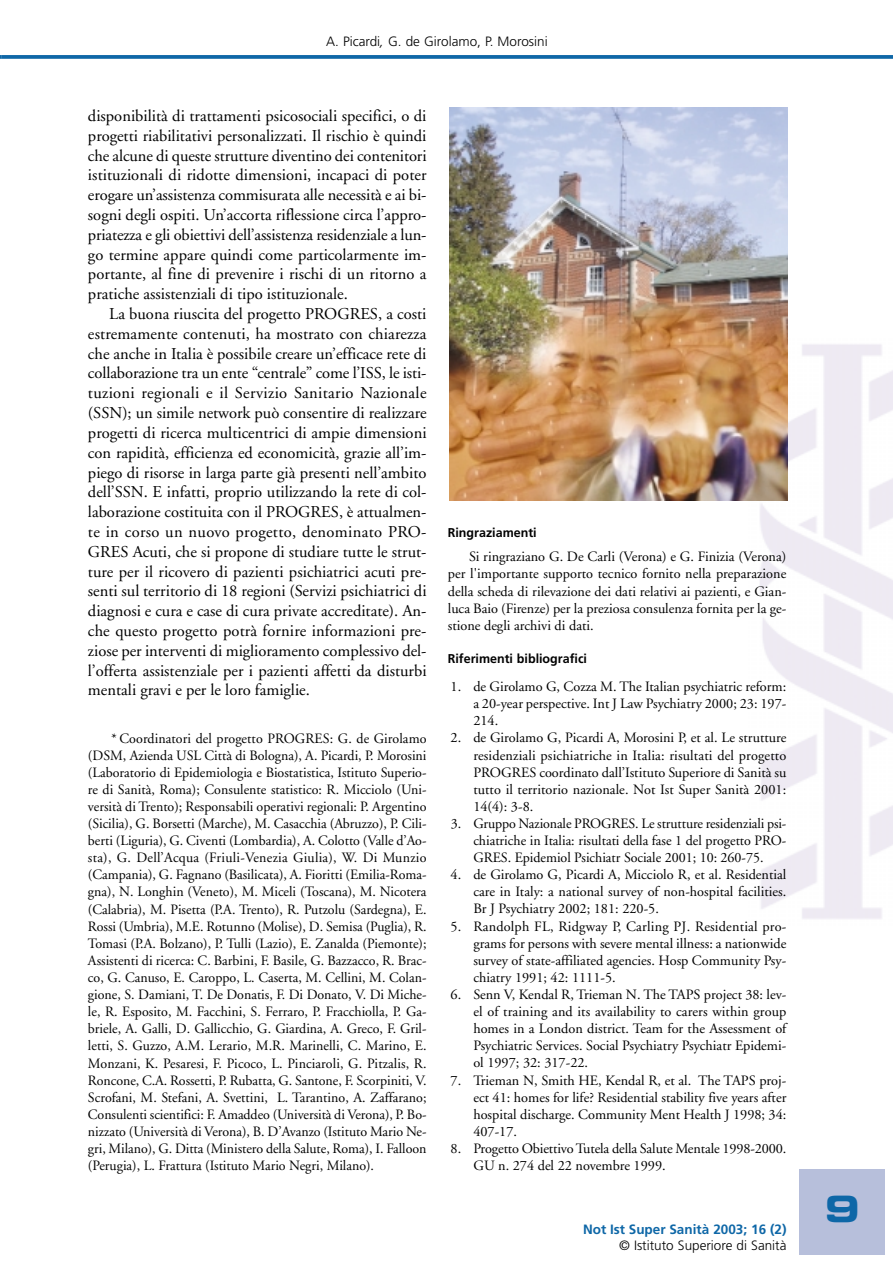
<style>
.page{position:relative;width:893px;height:1262px;background:#fff}
.page>*{position:absolute;margin:0;border:0;box-sizing:border-box;transform-origin:0 0}
.t1{font:36px "Eurostile Bold Extended Two";color:#0e67a7}
.t2{font:16.5px/19.8px "Adobe Garamond";color:#000;text-align:justify}
.t3{font:14.25px/17.1px "Adobe Garamond";color:#000;text-align:justify}
.t4{font:300 13.5px "Frutiger";color:#000}
.t5{font:700 13.5px "Frutiger";color:#0e67a7}
.t6{font:700 12.75px "Frutiger";color:#000}
.s1{font-style:italic}
</style>
<div class="page">
<img style="left:748px;top:344px;width:144px;height:575px">
<div style="left:799px;top:1169px;width:85px;height:86px;background:#b7bfdb"></div>
<svg style="left:1px;top:55px;width:891px;height:4px;background:#1c70ac"></svg>
<img style="left:450px;top:107px;width:338px;height:393px">
<p class="t4" style="left:326px;top:36px;width:223px">A. Picardi<span class="s1">,</span> G. de Girolamo, P. Morosini</p>
<p class="t2" style="left:88px;top:107px;width:340px">disponibilità di trattamenti psicosociali specifici, o di progetti riabilitativi personalizzati. Il rischio è quindi che alcune di queste strutture diventino dei contenitori istituzionali di ridotte dimensioni, incapaci di poter erogare un’assistenza commisurata alle necessità e ai bi&shy;sogni degli ospiti. Un’accorta riflessione circa l’appro&shy;priatezza e gli obiettivi dell’assistenza residenziale a lun&shy;go termine appare quindi come particolarmente im&shy;portante, al fine di prevenire i rischi di un ritorno a pratiche assistenziali di tipo istituzionale.</p>
<p class="t2" style="left:88px;top:305px;width:340px;text-indent:21px">La buona riuscita del progetto PROGRES, a costi estremamente contenuti, ha mostrato con chiarezza che anche in Italia è possibile creare un’efficace rete di collaborazione tra un ente “centrale” come l’ISS, le isti&shy;tuzioni regionali e il Servizio Sanitario Nazionale (SSN); un simile network può consentire di realizzare progetti di ricerca multicentrici di ampie dimensioni con rapidità, efficienza ed economicità, grazie all’im&shy;piego di risorse in larga parte già presenti nell’ambito dell’SSN. E infatti, proprio utilizzando la rete di col&shy;laborazione costituita con il PROGRES, è attualmen&shy;te in corso un nuovo progetto, denominato PRO-GRES Acuti, che si propone di studiare tutte le strut&shy;ture per il ricovero di pazienti psichiatrici acuti pre&shy;senti sul territorio di 18 regioni (Servizi psichiatrici di diagnosi e cura e case di cura private accreditate). An&shy;che questo progetto potrà fornire informazioni pre&shy;ziose per interventi di miglioramento complessivo del&shy;l’offerta assistenziale per i pazienti affetti da disturbi mentali gravi e per le loro famiglie.</p>
<p class="t3" style="left:88px;top:730px;width:340px;text-indent:21px"><span class="s1">*</span> Coordinatori del progetto PROGRES: G. de Girolamo (DSM, Azienda USL Città di Bologna), A. Picardi, P. Morosini (Laboratorio di Epidemiologia e Biostatistica, Istituto Superio&shy;re di Sanità, Roma); Consulente statistico: R. Micciolo (Uni&shy;versità di Trento); Responsabili operativi regionali: P. Argentino (Sicilia), G. Borsetti (Marche), M. Casacchia (Abruzzo), P. Cili&shy;berti (Liguria), G. Civenti (Lombardia), A. Colotto (Valle d’Ao&shy;sta), G. Dell’Acqua (Friuli-Venezia Giulia), W. Di Munzio (Campania), G. Fagnano (Basilicata), A. Fioritti (Emilia-Roma&shy;gna), N. Longhin (Veneto), M. Miceli (Toscana), M. Nicotera (Calabria), M. Pisetta (P.A. Trento), R. Putzolu (Sardegna), E.<br>Rossi (Umbria), M.E. Rotunno (Molise), D. Semisa (Puglia), R.<br>Tomasi (P.A. Bolzano), P. Tulli (Lazio), E. Zanalda (Piemonte); Assistenti di ricerca: C. Barbini, F. Basile, G. Bazzacco, R. Brac&shy;co, G. Canuso, E. Caroppo, L. Caserta, M. Cellini, M. Colan&shy;gione, S. Damiani, T. De Donatis, F. Di Donato, V. Di Miche&shy;le, R. Esposito, M. Facchini, S. Ferraro, P. Fracchiolla, P. Ga&shy;briele, A. Galli, D. Gallicchio, G. Giardina, A. Greco, F. Gril&shy;letti, S. Guzzo, A.M. Lerario, M.R. Marinelli, C. Marino, E.<br>Monzani, K. Pesaresi, F. Picoco, L. Pinciaroli, G. Pitzalis, R.<br>Roncone, C.A. Rossetti, P. Rubatta, G. Santone, F. Scorpiniti, V.<br>Scrofani, M. Stefani, A. Svettini, L. Tarantino, A. Zaffarano; Consulenti scientifici: F. Amaddeo (Università di Verona), P. Bo&shy;nizzato (Università di Verona), B. D’Avanzo (Istituto Mario Ne&shy;gri, Milano), G. Ditta (Ministero della Salute, Roma), I. Falloon (Perugia), L. Frattura (Istituto Mario Negri, Milano).</p>
<p class="t6" style="left:448px;top:527px;width:90px">Ringraziamenti</p>
<p class="t3" style="left:448px;top:549px;width:340px;text-indent:21px">Si ringraziano G. De Carli (Verona) e G. Finizia (Verona) per l'importante supporto tecnico fornito nella preparazione della scheda di rilevazione dei dati relativi ai pazienti, e Gian&shy;luca Baio (Firenze) per la preziosa consulenza fornita per la ge&shy;stione degli archivi di dati.</p>
<p class="t6" style="left:448px;top:653px;width:141px">Riferimenti bibliografici</p>
<p class="t3" style="left:473px;top:679px;width:314px;text-indent:-23px">1. de Girolamo G, Cozza M. The Italian psychiatric reform: a 20-year perspective. Int J Law Psychiatry 2000; 23: 197- 214.</p>
<p class="t3" style="left:473px;top:730px;width:314px;text-indent:-23px">2. de Girolamo G, Picardi A, Morosini P, et al. Le strutture residenziali psichiatriche in Italia: risultati del progetto PROGRES coordinato dall’Istituto Superiore di Sanità su tutto il territorio nazionale. Not Ist Super Sanità 2001:<br>14(4): 3-8.</p>
<p class="t3" style="left:473px;top:816px;width:314px;text-indent:-22px">3. Gruppo Nazionale PROGRES. Le strutture residenziali psi&shy;chiatriche in Italia: risultati della fase 1 del progetto PRO-GRES. Epidemiol Psichiatr Sociale 2001; 10: 260-75.</p>
<p class="t3" style="left:473px;top:867px;width:314px;text-indent:-23px">4. de Girolamo G, Picardi A, Micciolo R, et al. Residential care in Italy: a national survey of non-hospital facilities.<br>Br J Psychiatry 2002; 181: 220-5.</p>
<p class="t3" style="left:473px;top:918px;width:314px;text-indent:-23px">5. Randolph FL, Ridgway P, Carling PJ. Residential pro&shy;grams for persons with severe mental illness: a nationwide survey of state-affiliated agencies. Hosp Community Psy&shy;chiatry 1991; 42: 1111-5.</p>
<p class="t3" style="left:473px;top:987px;width:314px;text-indent:-23px">6. Senn V, Kendal R, Trieman N. The TAPS project 38: lev&shy;el of training and its availability to carers within group homes in a London district. Team for the Assessment of Psychiatric Services. Social Psychiatry Psychiatr Epidemi&shy;ol 1997; 32: 317-22.</p>
<p class="t3" style="left:473px;top:1072px;width:314px;text-indent:-23px">7. Trieman N, Smith HE, Kendal R, et al. The TAPS proj&shy;ect 41: homes for life? Residential stability five years after hospital discharge. Community Ment Health J 1998; 34:<br>407-17.</p>
<p class="t3" style="left:473px;top:1141px;width:314px;text-indent:-23px">8. Progetto Obiettivo Tutela della Salute Mentale 1998-2000.<br>GU n. 274 del 22 novembre 1999.</p>
<p class="t5" style="left:583px;top:1223px;width:205px">Not Ist Super Sanità 2003; 16 (2)</p>
<p class="t4" style="left:619px;top:1239px;width:169px">© Istituto Superiore di Sanità</p>
<h1 class="t1" style="left:824px;top:1196px;width:37px">9</h1>
</div>
